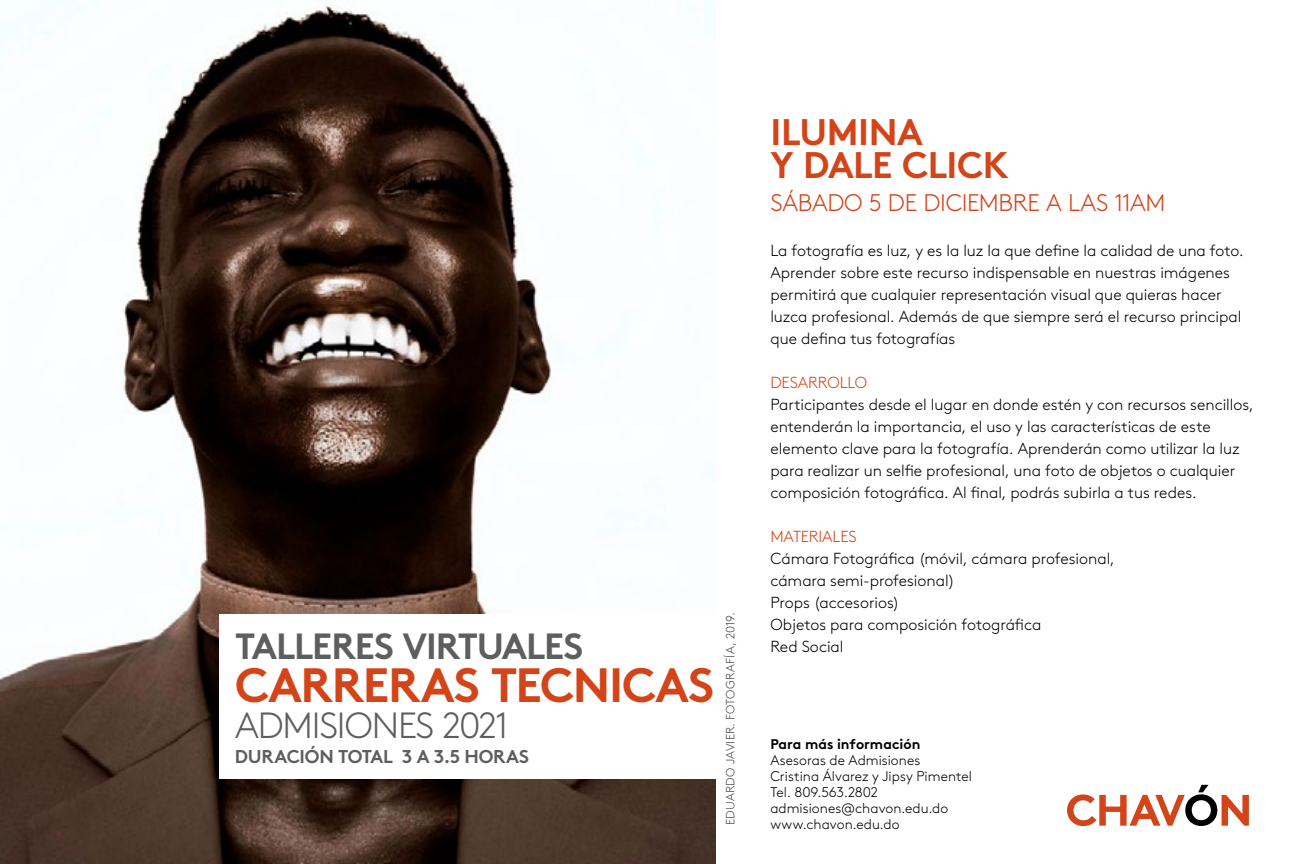
<style>
.page{position:relative;width:1296px;height:864px;background:#fff}
.page>*{position:absolute;margin:0;border:0;box-sizing:border-box;transform-origin:0 0}
.t1{font:700 48.2px "Brown Pro";letter-spacing:-.025em;color:#d34419}
.t2{font:700 37px/33px "Brown Pro";letter-spacing:-.01em;color:#d34419}
.t3{font:700 36.4px "Brown Pro";letter-spacing:-.03em;color:#5e5e5f}
.t4{font:300 36.4px "Brown Pro";letter-spacing:-.03em;color:#5e5e5f}
.t5{font:300 24px "Brown Pro";letter-spacing:-.015em;color:#d34419}
.t6{font:700 18.6px "Brown Pro";letter-spacing:-.01em;color:#5e5e5f}
.t7{font:300 16px/22px "Brown Pro";color:#000}
.t8{font:300 16px "Brown Pro";letter-spacing:-.01em;color:#d34419}
.t9{font:300 14px/16px "Brown Pro";letter-spacing:.005em;color:#000}
.t10{font:700 14px "Brown Pro";color:#000}
.t11{font:300 12px "Brown Pro";letter-spacing:.015em;color:#4a4b4b}
</style>
<div class="page">
<img style="left:0;top:0;width:716px;height:864px">
<div style="left:219px;top:615px;width:513px;height:164px;background:#fff"></div>
<svg style="left:1067px;top:785px;width:182px;height:41px"></svg>
<h2 class="t2" style="left:771px;top:111px;width:239px">ILUMINA<br>Y DALE CLICK</h2>
<h3 class="t5" style="left:771px;top:185px;width:397px">SÁBADO 5 DE DICIEMBRE A LAS 11AM</h3>
<p class="t7" style="left:770px;top:238px;width:475px">La fotografía es luz, y es la luz la que define la calidad de una foto.<br>Aprender sobre este recurso indispensable en nuestras imágenes permitirá que cualquier representación visual que quieras hacer luzca profesional. Además de que siempre será el recurso principal que defina tus fotografías</p>
<p class="t8" style="left:770px;top:370px;width:98px">DESARROLLO</p>
<p class="t7" style="left:770px;top:392px;width:485px">Participantes desde el lugar en donde estén y con recursos sencillos, entenderán la importancia, el uso y las características de este elemento clave para la fotografía. Aprenderán como utilizar la luz para realizar un selfie profesional, una foto de objetos o cualquier composición fotográfica. Al final, podrás subirla a tus redes.</p>
<p class="t8" style="left:770px;top:524px;width:88px">MATERIALES</p>
<p class="t7" style="left:770px;top:546px;width:346px">Cámara Fotográfica (móvil, cámara profesional, cámara semi-profesional)<br>Props (accesorios)<br>Objetos para composición fotográfica</p>
<p class="t11" style="left:721px;top:825px;width:214px;rotate:-90deg">EDUARDO JAVIER. FOTOGRAFÍA, 2019.</p>
<h3 class="t3" style="left:235px;top:617px;width:350px">TALLERES VIRTUALES</h3>
<p class="t7" style="left:770px;top:634px;width:75px">Red Social</p>
<h1 class="t1" style="left:235px;top:646px;width:481px">CARRERAS TECNICAS</h1>
<h3 class="t4" style="left:235px;top:699px;width:275px">ADMISIONES 2021</h3>
<p class="t6" style="left:235px;top:741px;width:296px">DURACIÓN TOTAL 3 A 3.5 HORAS</p>
<p class="t10" style="left:770px;top:733px;width:152px">Para más información</p>
<p class="t9" style="left:770px;top:751px;width:203px">Asesoras de Admisiones<br>Cristina Álvarez y Jipsy Pimentel<br>Tel. 809.563.2802 admisiones@chavon.edu.do www.chavon.edu.do</p>
</div>
